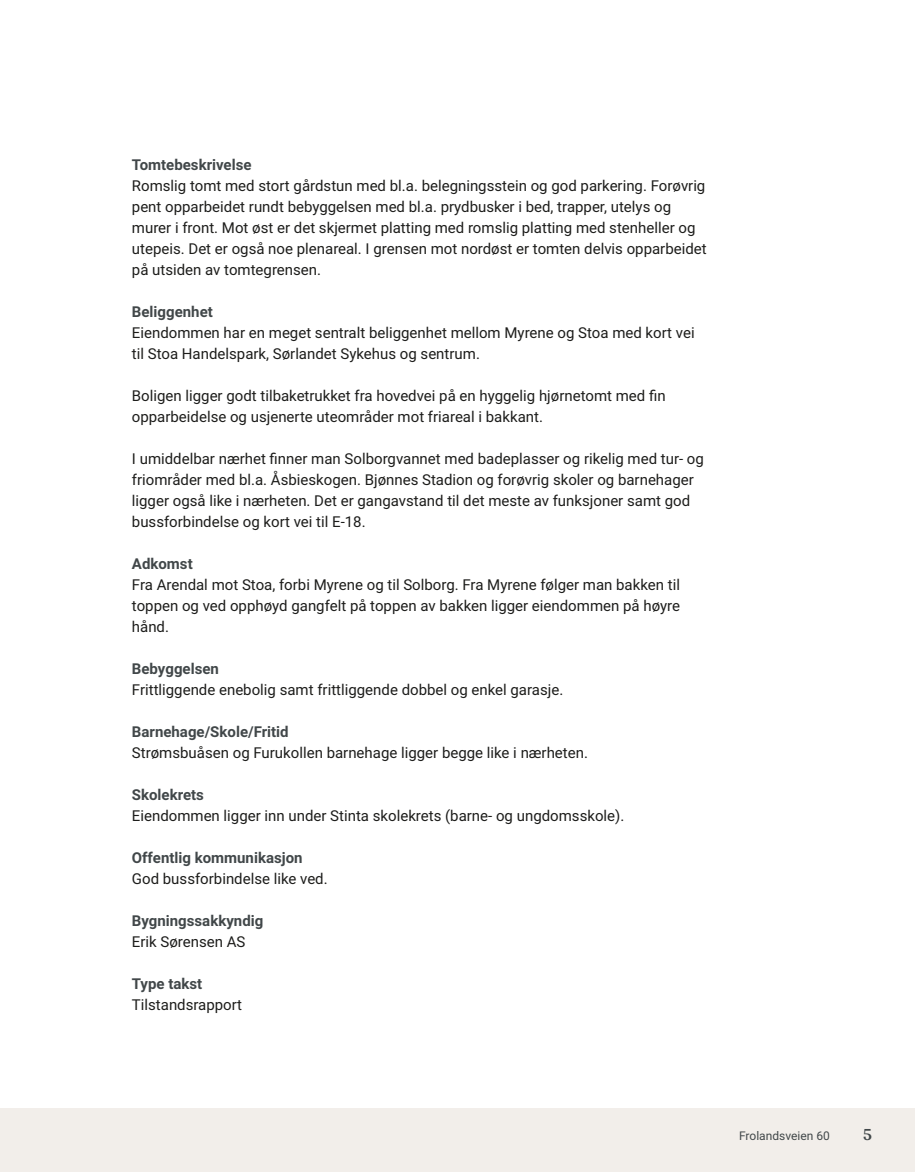
<style>
.page{position:relative;width:915px;height:1172px;background:#fff}
.page>*{position:absolute;margin:0;border:0;box-sizing:border-box;transform-origin:0 0}
.t1{font:700 18px "Arya";color:#414749}
.t2{font:15px/21px "Roboto Vitec";color:#1d1d1b}
.t3{font:700 15px "Roboto Vitec";color:#414749}
.t4{font:12px "Roboto Vitec";color:#414749}
</style>
<div class="page">
<div style="left:0;top:1108px;width:914px;height:64px;background:#f2eeea"></div>
<p class="t3" style="left:132px;top:154px;width:121px">Tomtebeskrivelse</p>
<p class="t2" style="left:132px;top:174px;width:576px">Romslig tomt med stort gårdstun med bl.a. belegningsstein og god parkering. Forøvrig pent opparbeidet rundt bebyggelsen med bl.a. prydbusker i bed, trapper, utelys og murer i front. Mot øst er det skjermet platting med romslig platting med stenheller og utepeis. Det er også noe plenareal. I grensen mot nordøst er tomten delvis opparbeidet på utsiden av tomtegrensen.</p>
<p class="t3" style="left:132px;top:301px;width:82px">Beliggenhet</p>
<p class="t2" style="left:132px;top:321px;width:564px">Eiendommen har en meget sentralt beliggenhet mellom Myrene og Stoa med kort vei til Stoa Handelspark, Sørlandet Sykehus og sentrum.</p>
<p class="t2" style="left:132px;top:384px;width:535px">Boligen ligger godt tilbaketrukket fra hovedvei på en hyggelig hjørnetomt med fin opparbeidelse og usjenerte uteområder mot friareal i bakkant.</p>
<p class="t2" style="left:132px;top:447px;width:573px">I umiddelbar nærhet finner man Solborgvannet med badeplasser og rikelig med tur‑ og friområder med bl.a. Åsbieskogen. Bjønnes Stadion og forøvrig skoler og barnehager ligger også like i nærheten. Det er gangavstand til det meste av funksjoner samt god bussforbindelse og kort vei til E‑18.</p>
<p class="t3" style="left:132px;top:553px;width:62px">Adkomst</p>
<p class="t2" style="left:132px;top:573px;width:549px;text-align:justify">Fra Arendal mot Stoa, forbi Myrene og til Solborg. Fra Myrene følger man bakken til toppen og ved opphøyd gangfelt på toppen av bakken ligger eiendommen på høyre hånd.</p>
<p class="t3" style="left:132px;top:658px;width:88px">Bebyggelsen</p>
<p class="t2" style="left:132px;top:678px;width:432px">Frittliggende enebolig samt frittliggende dobbel og enkel garasje.</p>
<p class="t3" style="left:132px;top:721px;width:158px">Barnehage/Skole/Fritid</p>
<p class="t2" style="left:132px;top:741px;width:457px">Strømsbuåsen og Furukollen barnehage ligger begge like i nærheten.</p>
<p class="t3" style="left:132px;top:784px;width:74px">Skolekrets</p>
<p class="t2" style="left:132px;top:804px;width:494px">Eiendommen ligger inn under Stinta skolekrets (barne‑ og ungdomsskole).</p>
<p class="t3" style="left:132px;top:847px;width:172px">Offentlig kommunikasjon</p>
<p class="t2" style="left:132px;top:867px;width:197px">God bussforbindelse like ved.</p>
<p class="t3" style="left:132px;top:910px;width:133px">Bygningssakkyndig</p>
<p class="t2" style="left:132px;top:930px;width:115px">Erik Sørensen AS</p>
<p class="t3" style="left:132px;top:973px;width:72px">Type takst</p>
<p class="t2" style="left:132px;top:993px;width:112px">Tilstandsrapport</p>
<p class="t4" style="left:738px;top:1127px;width:92px">Frolandsveien 60</p>
<p class="t1" style="left:862px;top:1123px;width:11px">5</p>
</div>
